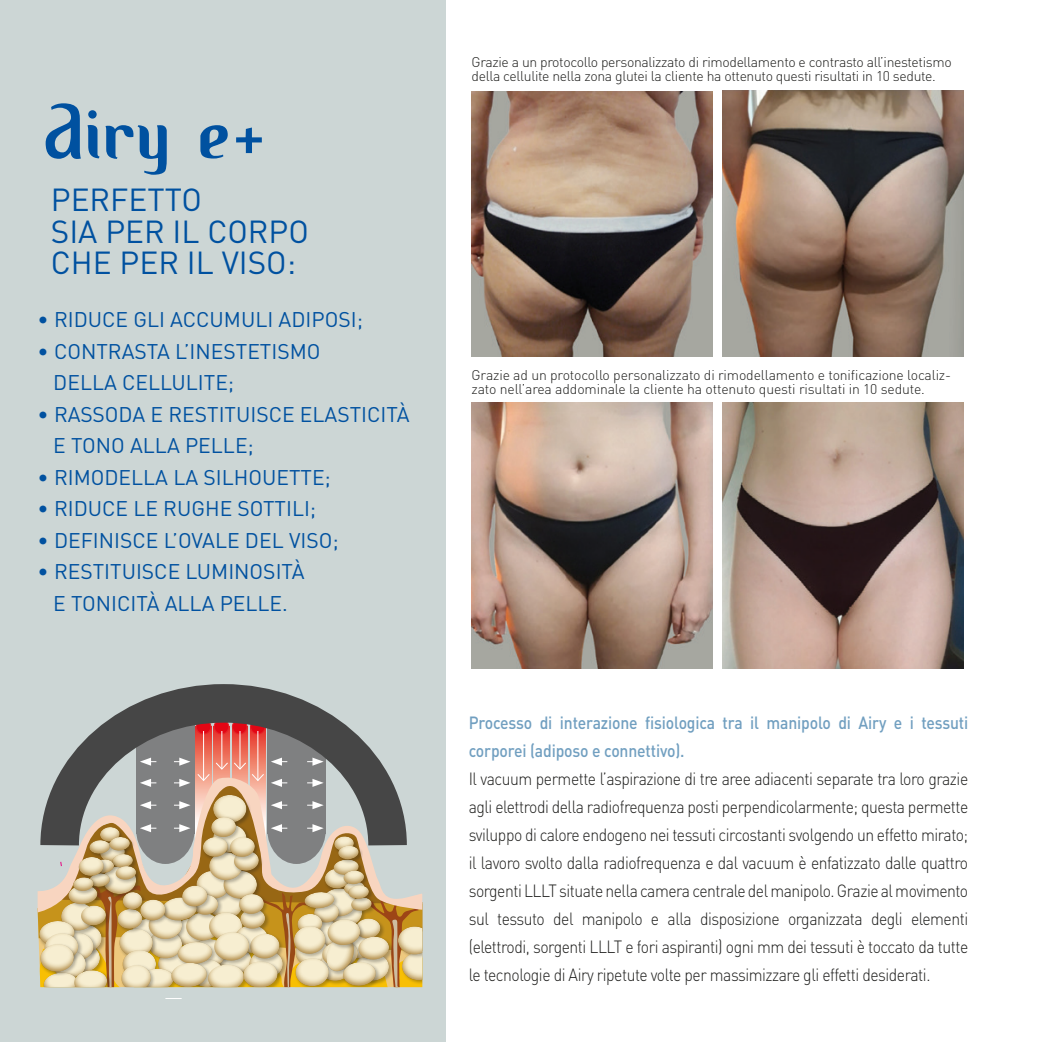
<style>
.page{position:relative;width:1042px;height:1042px;background:#fff}
.page>*{position:absolute;margin:0;border:0;box-sizing:border-box;transform-origin:0 0}
.t1{font:84px "Albino";color:#0051a0}
.t2{font:31.5px/31.5px "DIN";color:#0051a0}
.t3{font:21px/31.5px "DIN";color:#0051a0}
.t4{font:300 17.5px/28px "DIN";letter-spacing:-.03em;color:#1d1d1b;text-align:justify;scale:.9 1}
.t5{font:500 17.5px/28px "DIN";letter-spacing:-.01em;color:#719fc0;scale:.9 1}
.t6{font:300 14px/14px "DIN";letter-spacing:-.025em;color:#1d1d1b}
</style>
<div class="page">
<div style="left:0;top:0;width:445px;height:1042px;background:#ccd6d5"></div>
<img style="left:471px;top:91px;width:242px;height:265px">
<img style="left:471px;top:402px;width:242px;height:267px">
<img style="left:722px;top:90px;width:241px;height:267px">
<img style="left:722px;top:402px;width:241px;height:267px">
<svg style="left:47px;top:684px;width:353px;height:117px"></svg>
<div style="left:212px;top:794px;width:39px;height:33px;background:#f8d5c0"></div>
<div style="left:211px;top:794px;width:37px;height:32px;background:#996b14;opacity:.75"></div>
<svg style="left:165px;top:998px;width:17px;height:1px"></svg>
<svg style="left:307px;top:779px;width:17px;height:8px"></svg>
<svg style="left:307px;top:757px;width:17px;height:9px"></svg>
<svg style="left:174px;top:779px;width:16px;height:8px"></svg>
<svg style="left:174px;top:757px;width:16px;height:9px"></svg>
<svg style="left:140px;top:779px;width:16px;height:8px"></svg>
<svg style="left:140px;top:757px;width:16px;height:9px"></svg>
<svg style="left:271px;top:779px;width:16px;height:8px"></svg>
<svg style="left:271px;top:757px;width:16px;height:9px"></svg>
<hr style="left:203px;top:731px;width:1px;height:49px;background:#fff">
<hr style="left:257px;top:731px;width:1px;height:49px;background:#fff">
<hr style="left:221px;top:731px;width:1px;height:38px;background:#fff">
<hr style="left:239px;top:731px;width:1px;height:38px;background:#fff">
<svg style="left:196px;top:761px;width:69px;height:21px"></svg>
<svg style="left:37px;top:801px;width:385px;height:186px;background:#c9b896"></svg>
<p class="t1" style="left:51px;top:91px;width:221px">Airy e+</p>
<p class="t2" style="left:51px;top:183px;width:260px">PERFETTO<br>SIA PER IL CORPO<br>CHE PER IL VISO:</p>
<p class="t3" style="left:38px;top:304px;width:327px">• RIDUCE GLI ACCUMULI ADIPOSI;</p>
<p class="t3" style="left:53px;top:335px;width:269px;text-indent:-16px">• CONTRASTA L’INESTETISMO<br>DELLA CELLULITE;</p>
<p class="t3" style="left:53px;top:398px;width:358px;text-indent:-16px">• RASSODA E RESTITUISCE ELASTICITÀ<br>E TONO ALLA PELLE;</p>
<p class="t3" style="left:38px;top:461px;width:295px">• RIMODELLA LA SILHOUETTE;</p>
<p class="t3" style="left:38px;top:493px;width:280px">• RIDUCE LE RUGHE SOTTILI;</p>
<p class="t3" style="left:38px;top:524px;width:302px">• DEFINISCE L’OVALE DEL VISO;</p>
<p class="t3" style="left:38px;top:556px;width:269px">• RESTITUISCE LUMINOSITÀ</p>
<p class="t3" style="left:53px;top:587px;width:236px">E TONICITÀ ALLA PELLE.</p>
<p class="t6" style="left:471px;top:55px;width:482px">Grazie a un protocollo personalizzato di rimodellamento e contrasto all’inestetismo della cellulite nella zona glutei la cliente ha ottenuto questi risultati in 10 sedute.</p>
<p class="t6" style="left:471px;top:368px;width:481px">Grazie ad un protocollo personalizzato di rimodellamento e tonificazione localiz&shy;zato nell’area addominale la cliente ha ottenuto questi risultati in 10 sedute.</p>
<p class="t5" style="left:469px;top:708px;width:556px">Processo di interazione fisiologica tra il manipolo di Airy e i tessuti corporei (adiposo e connettivo).</p>
<p class="t4" style="left:469px;top:764px;width:556px">Il vacuum permette l’aspirazione di tre aree adiacenti separate tra loro grazie agli elettrodi della radiofrequenza posti perpendicolarmente; questa permette sviluppo di calore endogeno nei tessuti circostanti svolgendo un effetto mirato; il lavoro svolto dalla radiofrequenza e dal vacuum è enfatizzato dalle quattro sorgenti LLLT situate nella camera centrale del manipolo. Grazie al movimento sul tessuto del manipolo e alla disposizione organizzata degli elementi (elettrodi, sorgenti LLLT e fori aspiranti) ogni mm dei tessuti è toccato da tutte le tecnologie di Airy ripetute volte per massimizzare gli effetti desiderati.</p>
</div>
